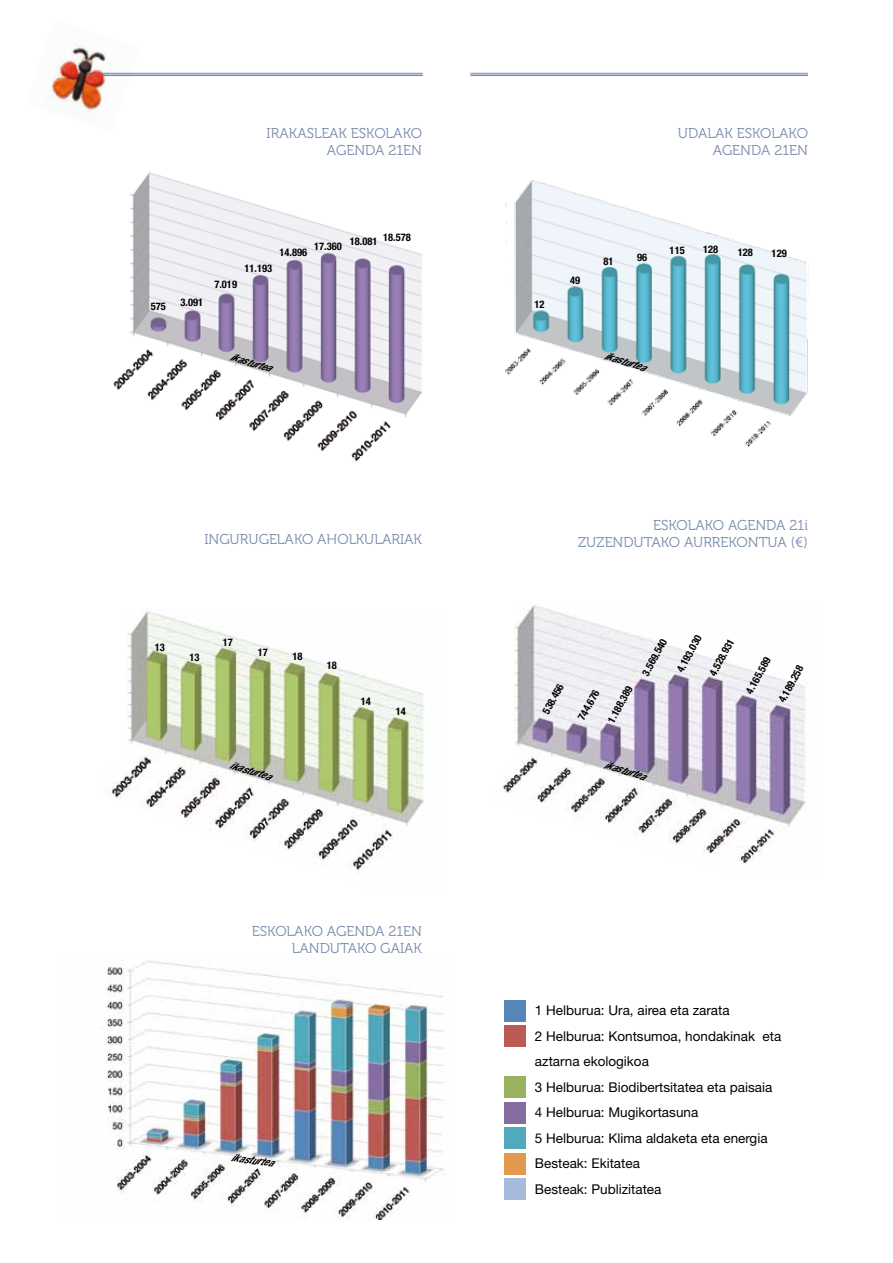
<style>
.page{position:relative;width:893px;height:1263px;background:#fff}
.page>*{position:absolute;margin:0;border:0;box-sizing:border-box;transform-origin:0 0}
.t1{font:14.25px/17.1px "Museo 300";color:#768aaa;text-align:right}
.t2{font:13.5px/25.5px "Helvetica Neue";color:#000}
.t3{font:700 condensed 10.5px "Helvetica Neue";color:#000}
.t4{font:italic 700 condensed 10.5px "Helvetica Neue";color:#000}
</style>
<div class="page">
<img style="left:113px;top:172px;width:309px;height:290px">
<img style="left:505px;top:180px;width:303px;height:268px">
<img style="left:111px;top:611px;width:314px;height:262px">
<img style="left:502px;top:605px;width:304px;height:259px">
<img style="left:106px;top:960px;width:339px;height:259px">
<hr style="left:85px;top:73px;width:338px;height:1px;background:#7188b9">
<hr style="left:85px;top:75px;width:338px;height:1px;background:#7188b9">
<hr style="left:470px;top:73px;width:338px;height:1px;background:#7188b9">
<hr style="left:470px;top:75px;width:338px;height:1px;background:#7188b9">
<div style="left:504px;top:999px;width:22px;height:22px;background:#5687b7"></div>
<div style="left:504px;top:1025px;width:22px;height:22px;background:#bc5b53"></div>
<div style="left:504px;top:1076px;width:22px;height:22px;background:#9ab260"></div>
<div style="left:504px;top:1101px;width:22px;height:22px;background:#856da2"></div>
<div style="left:504px;top:1127px;width:22px;height:22px;background:#50a9bd"></div>
<div style="left:504px;top:1153px;width:22px;height:21px;background:#e3994c"></div>
<div style="left:504px;top:1178px;width:22px;height:22px;background:#a6badb"></div>
<img style="left:47px;top:44px;width:92px;height:68px">
<p class="t1" style="left:267px;top:125px;width:157px">IRAKASLEAK ESKOLAKO<br>AGENDA 21EN</p>
<p class="t3" style="left:151px;top:300px;width:17px">575</p>
<p class="t3" style="left:180px;top:295px;width:24px">3.091</p>
<p class="t3" style="left:214px;top:278px;width:24px">7.019</p>
<p class="t3" style="left:314px;top:235px;width:98px">17.360 18.081 18.578</p>
<p class="t3" style="left:279px;top:246px;width:29px">14.896</p>
<p class="t3" style="left:244px;top:261px;width:29px">11.193</p>
<p class="t4" style="left:232px;top:350px;width:44px;rotate:17deg">ikasturtea</p>
<p class="t1" style="left:204px;top:530px;width:219px">INGURUGELAKO AHOLKULARIAK</p>
<p class="t3" style="left:155px;top:640px;width:12px">13</p>
<p class="t3" style="left:190px;top:651px;width:12px">13</p>
<p class="t3" style="left:223px;top:636px;width:12px">17</p>
<p class="t3" style="left:258px;top:646px;width:12px">17</p>
<p class="t3" style="left:292px;top:650px;width:12px">18</p>
<p class="t4" style="left:232px;top:758px;width:44px;rotate:17deg">ikasturtea</p>
<p class="t3" style="left:327px;top:659px;width:12px">18</p>
<p class="t3" style="left:361px;top:695px;width:12px">14</p>
<p class="t3" style="left:396px;top:705px;width:12px">14</p>
<p class="t1" style="left:252px;top:922px;width:172px">ESKOLAKO AGENDA 21EN<br>LANDUTAKO GAIAK</p>
<p class="t4" style="left:232px;top:1151px;width:44px;rotate:7deg">ikasturtea</p>
<p class="t1" style="left:678px;top:125px;width:132px">UDALAK ESKOLAKO<br>AGENDA 21EN</p>
<p class="t3" style="left:534px;top:298px;width:12px">12</p>
<p class="t3" style="left:570px;top:274px;width:12px">49</p>
<p class="t3" style="left:604px;top:254px;width:12px">81</p>
<p class="t3" style="left:637px;top:251px;width:12px">96</p>
<p class="t3" style="left:670px;top:244px;width:17px">115</p>
<p class="t3" style="left:703px;top:243px;width:17px">128</p>
<p class="t3" style="left:738px;top:246px;width:17px">128</p>
<p class="t3" style="left:772px;top:247px;width:17px">129</p>
<p class="t4" style="left:606px;top:349px;width:44px;rotate:17deg">ikasturtea</p>
<p class="t1" style="left:578px;top:517px;width:231px">ESKOLAKO AGENDA 21i<br>ZUZENDUTAKO AURREKONTUA (€)</p>
<p class="t3" style="left:540px;top:710px;width:34px;rotate:-62deg">538.456</p>
<p class="t3" style="left:575px;top:716px;width:34px;rotate:-60deg">744.676</p>
<p class="t3" style="left:605px;top:719px;width:42px;rotate:-62deg">1.188.389</p>
<p class="t3" style="left:639px;top:672px;width:42px;rotate:-62deg">3.569.540</p>
<p class="t3" style="left:674px;top:668px;width:42px;rotate:-62deg">4.193.030</p>
<p class="t3" style="left:707px;top:672px;width:42px;rotate:-62deg">4.528.931</p>
<p class="t3" style="left:743px;top:690px;width:42px;rotate:-62deg">4.165.589</p>
<p class="t3" style="left:776px;top:698px;width:42px;rotate:-62deg">4.189.258</p>
<p class="t4" style="left:606px;top:758px;width:44px;rotate:17deg">ikasturtea</p>
<p class="t2" style="left:535px;top:998px;width:248px">1 Helburua: Ura, airea eta zarata<br>2 Helburua: Kontsumoa, hondakinak eta aztarna ekologikoa<br>3 Helburua: Biodibertsitatea eta paisaia<br>4 Helburua: Mugikortasuna<br>5 Helburua: Klima aldaketa eta energia<br>Besteak: Ekitatea<br>Besteak: Publizitatea</p>
</div>
